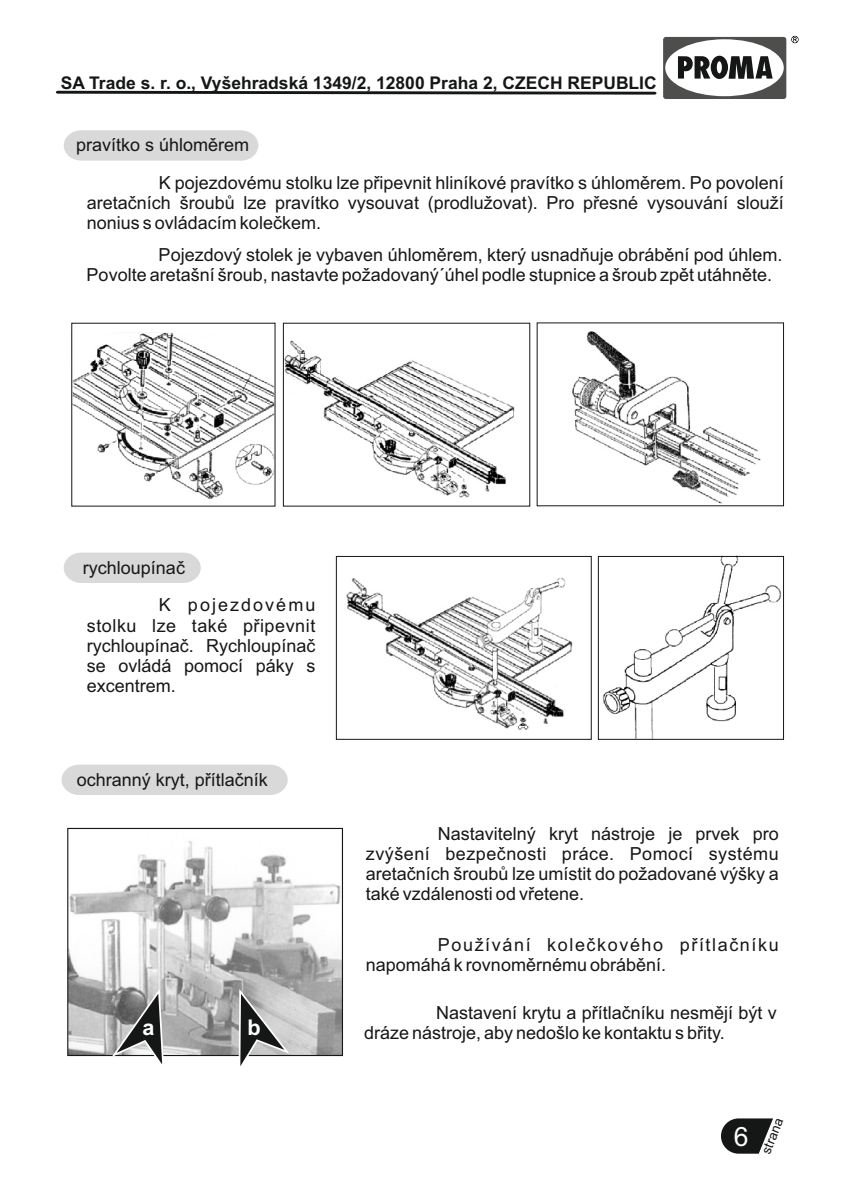
<style>
.page{position:relative;width:842px;height:1191px;background:#fff}
.page>*{position:absolute;margin:0;border:0;box-sizing:border-box;transform-origin:0 0}
.t1{font:26.6px "Arial";color:#fff}
.t2{font:700 21.6px "Arial";color:#fff}
.t3{font:18px/20.2px "Arial";color:#151616;text-align:justify}
.t4{font:18px/20.2px "Arial";letter-spacing:.09em;color:#151616}
.t5{font:700 17.4px "Arial";color:#151616}
.t6{font:13.4px "Arial";color:#151616}
</style>
<div class="page">
<img style="left:69px;top:841px;width:272px;height:213px">
<svg style="left:663px;top:36px;width:136px;height:63px"></svg>
<svg style="left:56px;top:91px;width:600px;height:4px"></svg>
<svg style="left:721px;top:1118px;width:52px;height:35px"></svg>
<img style="left:282px;top:328px;width:233px;height:171px">
<img style="left:73px;top:332px;width:200px;height:167px">
<svg style="left:64px;top:130px;width:194px;height:31px"></svg>
<img style="left:572px;top:331px;width:189px;height:173px">
<div style="left:667px;top:389px;width:20px;height:6px;background:#fff"></div>
<svg style="left:577px;top:423px;width:15px;height:8px"></svg>
<img style="left:346px;top:577px;width:227px;height:153px">
<img style="left:601px;top:555px;width:182px;height:183px">
<svg style="left:528px;top:669px;width:8px;height:5px"></svg>
<svg style="left:64px;top:552px;width:137px;height:31px"></svg>
<div style="left:598px;top:556px;width:186px;height:184px;border:1px solid #151616"></div>
<div style="left:336px;top:556px;width:256px;height:184px;border:1px solid #151616"></div>
<div style="left:62px;top:764px;width:226px;height:31px;background:#d9d9da"></div>
<div style="left:67px;top:828px;width:276px;height:228px;border:1px solid #151616"></div>
<svg style="left:238px;top:989px;width:54px;height:77px"></svg>
<svg style="left:109px;top:929px;width:56px;height:135px"></svg>
<p class="t5" style="left:61px;top:77px;width:597px">SA Trade s. r. o., Vyšehradská 1349/2, 12800 Praha 2, CZECH REPUBLIC</p>
<p class="t3" style="left:76px;top:137px;width:175px">pravítko s úhloměrem</p>
<p class="t3" style="left:87px;top:174px;width:698px;text-indent:72px">K pojezdovému stolku lze připevnit hliníkové pravítko s úhloměrem. Po povolení aretačních šroubů lze pravítko vysouvat (prodlužovat). Pro přesné vysouvání slouží nonius s ovládacím kolečkem.</p>
<p class="t3" style="left:87px;top:246px;width:697px;text-indent:72px">Pojezdový stolek je vybaven úhloměrem, který usnadňuje obrábění pod úhlem.<br>Povolte aretašní šroub, nastavte požadovaný´úhel podle stupnice a šroub zpět utáhněte.</p>
<p class="t3" style="left:83px;top:559px;width:104px">rychloupínač</p>
<p class="t3" style="left:87px;top:596px;width:230px;text-indent:72px">K pojezdovému stolku lze také připevnit rychloupínač. Rychloupínač se ovládá pomocí páky s excentrem.</p>
<p class="t3" style="left:77px;top:771px;width:193px">ochranný kryt, přítlačník</p>
<p class="t2" style="left:142px;top:1018px;width:14px">a</p>
<p class="t2" style="left:247px;top:1018px;width:15px">b</p>
<p class="t3" style="left:366px;top:825px;width:414px;text-indent:72px">Nastavitelný kryt nástroje je prvek pro zvýšení bezpečnosti práce. Pomocí systému aretačních šroubů lze umístit do požadované výšky a také vzdálenosti od vřetene.</p>
<p class="t4" style="left:366px;top:936px;width:414px;text-indent:72px">Používání kolečkového přítlačníku napomáhá k rovnoměrnému obrábění.</p>
<p class="t3" style="left:364px;top:1004px;width:414px;text-indent:72px">Nastavení krytu a přítlačníku nesmějí být v dráze nástroje, aby nedošlo ke kontaktu s břity.</p>
<h1 class="t1" style="left:734px;top:1126px;width:16px">6</h1>
<p class="t6" style="left:761px;top:1151px;width:39px;rotate:-68deg">strana</p>
</div>
